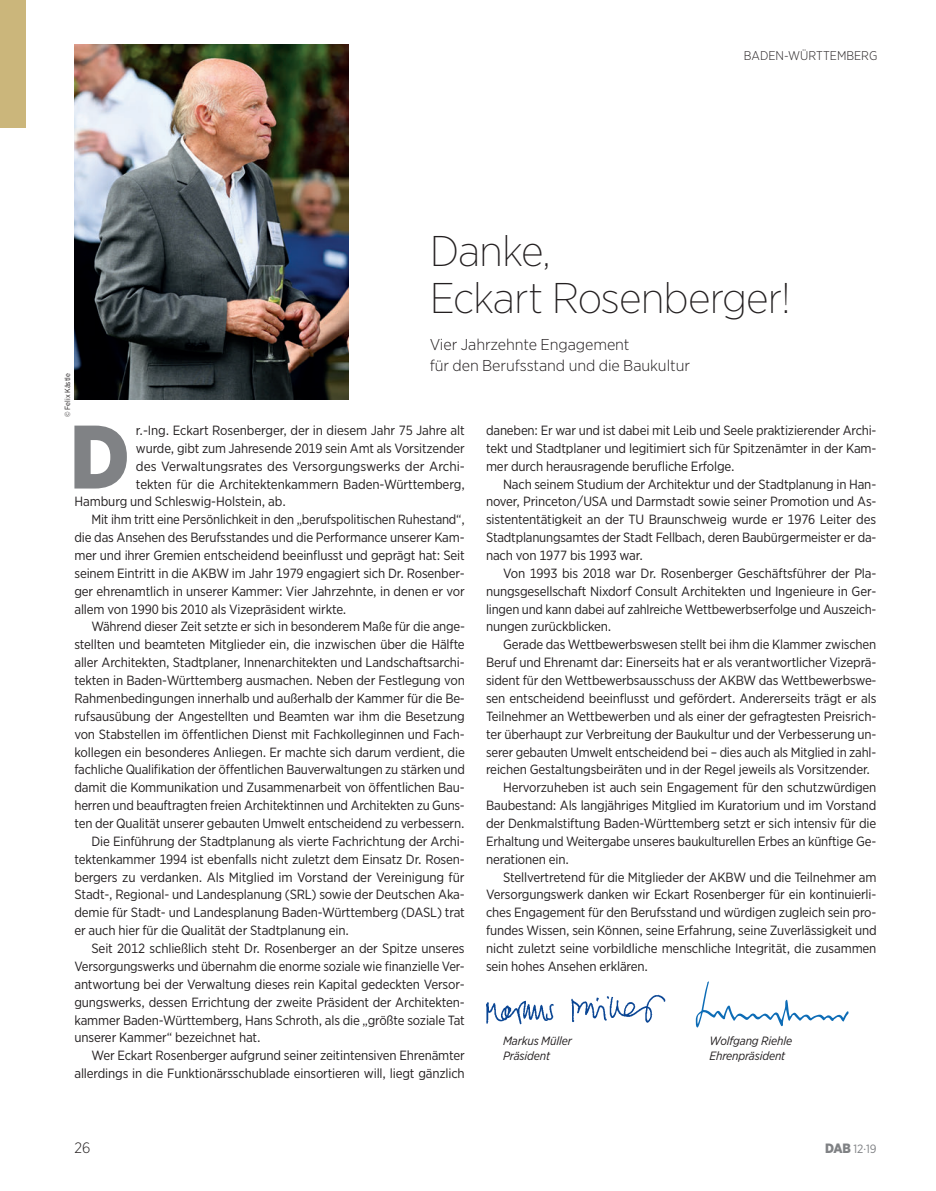
<style>
.page{position:relative;width:936px;height:1191px;background:#fff}
.page>*{position:absolute;margin:0;border:0;box-sizing:border-box;transform-origin:0 0}
.t1{font:900 89.85px "Gotham Narrow";color:#808285}
.t2{font:200 42.9px/47.2px "Gotham Narrow";letter-spacing:-.02em;color:#231f20;scale:1.05 1}
.t3{font:300 15.75px/21.1px "Gotham Narrow";letter-spacing:-.005em;color:#231f20;scale:1.05 1}
.t4{font:300 15px "Gotham Narrow";color:#231f20}
.t5{font:13.35px/17.9px "Gotham Narrow";letter-spacing:-.01em;color:#231f20;text-align:justify}
.t6{font:300 12.6px "Gotham Narrow";color:#231f20}
.t7{font:italic 12px "Gotham Narrow";letter-spacing:-.01em;color:#231f20}
.t8{font:12px "Gotham Narrow";color:#808285}
.t9{font:7.5px "Gotham Narrow";color:#231f20}
.s1{font-weight:900;font-size:13.5px}
</style>
<div class="page">
<svg style="left:695px;top:981px;width:153px;height:46px"></svg>
<img style="left:486px;top:994px;width:179px;height:30px">
<img style="left:74px;top:45px;width:275px;height:354px">
<div style="left:0;top:0;width:26px;height:128px;background:#cbb67b"></div>
<p class="t6" style="left:743px;top:47px;width:135px">BADEN-WÜRTTEMBERG</p>
<p class="t9" style="left:63px;top:417px;width:45px;rotate:-90deg">© Felix Kästle</p>
<h2 class="t2" style="left:429px;top:226px;width:345px">Danke,<br>Eckart Rosenberger!</h2>
<p class="t3" style="left:429px;top:334px;width:249px">Vier Jahrzehnte Engagement<br>für den Berufsstand und die Baukultur</p>
<h1 class="t1" style="left:70px;top:397px;width:61px">D</h1>
<p class="t5" style="left:136px;top:421px;width:330px">r.-Ing. Eckart Rosenberger, der in diesem Jahr 75 Jahre alt</p>
<p class="t5" style="left:136px;top:439px;width:330px">wurde, gibt zum Jahresende 2019 sein Amt als Vorsitzender</p>
<p class="t5" style="left:136px;top:457px;width:329px">des Verwaltungsrates des Versorgungswerks der Archi-</p>
<p class="t5" style="left:136px;top:474px;width:330px">tekten für die Architektenkammern Baden-Württemberg,</p>
<p class="t5" style="left:74px;top:492px;width:213px">Hamburg und Schleswig-Holstein, ab.</p>
<p class="t5" style="left:91px;top:510px;width:375px">Mit ihm tritt eine Persönlichkeit in den „berufspolitischen Ruhestand“,</p>
<p class="t5" style="left:74px;top:528px;width:392px">die das Ansehen des Berufsstandes und die Performance unserer Kam-</p>
<p class="t5" style="left:74px;top:546px;width:392px">mer und ihrer Gremien entscheidend beeinflusst und geprägt hat: Seit</p>
<p class="t5" style="left:74px;top:564px;width:392px">seinem Eintritt in die AKBW im Jahr 1979 engagiert sich Dr. Rosenber-</p>
<p class="t5" style="left:74px;top:582px;width:392px">ger ehrenamtlich in unserer Kammer: Vier Jahrzehnte, in denen er vor</p>
<p class="t5" style="left:74px;top:599px;width:273px">allem von 1990 bis 2010 als Vizepräsident wirkte.</p>
<p class="t5" style="left:91px;top:617px;width:373px">Während dieser Zeit setzte er sich in besonderem Maße für die ange-</p>
<p class="t5" style="left:74px;top:635px;width:392px">stellten und beamteten Mitglieder ein, die inzwischen über die Hälfte</p>
<p class="t5" style="left:74px;top:653px;width:392px">aller Architekten, Stadtplaner, Innenarchitekten und Landschaftsarchi-</p>
<p class="t5" style="left:74px;top:671px;width:392px">tekten in Baden-Württemberg ausmachen. Neben der Festlegung von</p>
<p class="t5" style="left:74px;top:689px;width:392px">Rahmenbedingungen innerhalb und außerhalb der Kammer für die Be-</p>
<p class="t5" style="left:74px;top:707px;width:392px">rufsausübung der Angestellten und Beamten war ihm die Besetzung</p>
<p class="t5" style="left:74px;top:724px;width:392px">von Stabstellen im öffentlichen Dienst mit Fachkolleginnen und Fach-</p>
<p class="t5" style="left:74px;top:742px;width:392px">kollegen ein besonderes Anliegen. Er machte sich darum verdient, die</p>
<p class="t5" style="left:74px;top:760px;width:392px">fachliche Qualifikation der öffentlichen Bauverwaltungen zu stärken und</p>
<p class="t5" style="left:74px;top:778px;width:392px">damit die Kommunikation und Zusammenarbeit von öffentlichen Bau-</p>
<p class="t5" style="left:74px;top:796px;width:392px">herren und beauftragten freien Architektinnen und Architekten zu Guns-</p>
<p class="t5" style="left:74px;top:814px;width:391px">ten der Qualität unserer gebauten Umwelt entscheidend zu verbessern.</p>
<p class="t5" style="left:91px;top:832px;width:375px">Die Einführung der Stadtplanung als vierte Fachrichtung der Archi-</p>
<p class="t5" style="left:74px;top:850px;width:392px">tektenkammer 1994 ist ebenfalls nicht zuletzt dem Einsatz Dr. Rosen-</p>
<p class="t5" style="left:74px;top:867px;width:391px">bergers zu verdanken. Als Mitglied im Vorstand der Vereinigung für</p>
<p class="t5" style="left:74px;top:885px;width:392px">Stadt-, Regional- und Landesplanung (SRL) sowie der Deutschen Aka-</p>
<p class="t5" style="left:74px;top:903px;width:392px">demie für Stadt- und Landesplanung Baden-Württemberg (DASL) trat</p>
<p class="t5" style="left:74px;top:921px;width:276px">er auch hier für die Qualität der Stadtplanung ein.</p>
<p class="t5" style="left:91px;top:939px;width:374px">Seit 2012 schließlich steht Dr. Rosenberger an der Spitze unseres</p>
<p class="t5" style="left:74px;top:957px;width:392px">Versorgungswerks und übernahm die enorme soziale wie finanzielle Ver-</p>
<p class="t5" style="left:74px;top:975px;width:392px">antwortung bei der Verwaltung dieses rein Kapital gedeckten Versor-</p>
<p class="t5" style="left:74px;top:992px;width:392px">gungswerks, dessen Errichtung der zweite Präsident der Architekten-</p>
<p class="t5" style="left:74px;top:1010px;width:392px">kammer Baden-Württemberg, Hans Schroth, als die „größte soziale Tat</p>
<p class="t5" style="left:74px;top:1028px;width:188px">unserer Kammer“ bezeichnet hat.</p>
<p class="t5" style="left:91px;top:1046px;width:375px">Wer Eckart Rosenberger aufgrund seiner zeitintensiven Ehrenämter</p>
<p class="t5" style="left:74px;top:1064px;width:392px">allerdings in die Funktionärsschublade einsortieren will, liegt gänzlich</p>
<p class="t5" style="left:486px;top:421px;width:392px">daneben: Er war und ist dabei mit Leib und Seele praktizierender Archi&shy;tekt und Stadtplaner und legitimiert sich für Spitzenämter in der Kam&shy;mer durch herausragende berufliche Erfolge.</p>
<p class="t5" style="left:486px;top:474px;width:392px;text-indent:17px">Nach seinem Studium der Architektur und der Stadtplanung in Han&shy;nover, Princeton/USA und Darmstadt sowie seiner Promotion und As&shy;sistententätigkeit an der TU Braunschweig wurde er 1976 Leiter des Stadtplanungsamtes der Stadt Fellbach, deren Baubürgermeister er da&shy;nach von 1977 bis 1993 war.</p>
<p class="t5" style="left:486px;top:564px;width:392px;text-indent:17px">Von 1993 bis 2018 war Dr. Rosenberger Geschäftsführer der Pla&shy;nungsgesellschaft Nixdorf Consult Architekten und Ingenieure in Ger&shy;lingen und kann dabei auf zahlreiche Wettbewerbserfolge und Auszeich&shy;nungen zurückblicken.</p>
<p class="t5" style="left:503px;top:635px;width:374px">Gerade das Wettbewerbswesen stellt bei ihm die Klammer zwischen</p>
<p class="t5" style="left:486px;top:653px;width:392px">Beruf und Ehrenamt dar: Einerseits hat er als verantwortlicher Vizeprä-</p>
<p class="t5" style="left:486px;top:671px;width:392px">sident für den Wettbewerbsausschuss der AKBW das Wettbewerbswe-</p>
<p class="t5" style="left:486px;top:689px;width:392px">sen entscheidend beeinflusst und gefördert. Andererseits trägt er als</p>
<p class="t5" style="left:486px;top:707px;width:392px">Teilnehmer an Wettbewerben und als einer der gefragtesten Preisrich-</p>
<p class="t5" style="left:486px;top:724px;width:392px">ter überhaupt zur Verbreitung der Baukultur und der Verbesserung un-</p>
<p class="t5" style="left:486px;top:742px;width:392px">serer gebauten Umwelt entscheidend bei – dies auch als Mitglied in zahl-</p>
<p class="t5" style="left:486px;top:760px;width:385px">reichen Gestaltungsbeiräten und in der Regel jeweils als Vorsitzender.</p>
<p class="t5" style="left:503px;top:778px;width:375px">Hervorzuheben ist auch sein Engagement für den schutzwürdigen</p>
<p class="t5" style="left:486px;top:796px;width:392px">Baubestand: Als langjähriges Mitglied im Kuratorium und im Vorstand</p>
<p class="t5" style="left:486px;top:814px;width:392px">der Denkmalstiftung Baden-Württemberg setzt er sich intensiv für die</p>
<p class="t5" style="left:486px;top:832px;width:392px">Erhaltung und Weitergabe unseres baukulturellen Erbes an künftige Ge-</p>
<p class="t5" style="left:486px;top:850px;width:84px">nerationen ein.</p>
<p class="t5" style="left:503px;top:867px;width:375px">Stellvertretend für die Mitglieder der AKBW und die Teilnehmer am</p>
<p class="t5" style="left:486px;top:885px;width:392px">Versorgungswerk danken wir Eckart Rosenberger für ein kontinuierli-</p>
<p class="t5" style="left:486px;top:903px;width:392px">ches Engagement für den Berufsstand und würdigen zugleich sein pro-</p>
<p class="t5" style="left:486px;top:921px;width:392px">fundes Wissen, sein Können, seine Erfahrung, seine Zuverlässigkeit und</p>
<p class="t5" style="left:486px;top:939px;width:392px">nicht zuletzt seine vorbildliche menschliche Integrität, die zusammen</p>
<p class="t5" style="left:486px;top:957px;width:163px">sein hohes Ansehen erklären.</p>
<p class="t7" style="left:503px;top:1033px;width:70px">Markus Müller</p>
<p class="t7" style="left:709px;top:1033px;width:84px">Wolfgang Riehle</p>
<p class="t7" style="left:503px;top:1048px;width:49px">Präsident</p>
<p class="t7" style="left:709px;top:1048px;width:77px">Ehrenpräsident</p>
<p class="t4" style="left:74px;top:1138px;width:17px">26</p>
<p class="t8" style="left:825px;top:1141px;width:53px"><span class="s1">DAB</span> 12·19</p>
</div>
